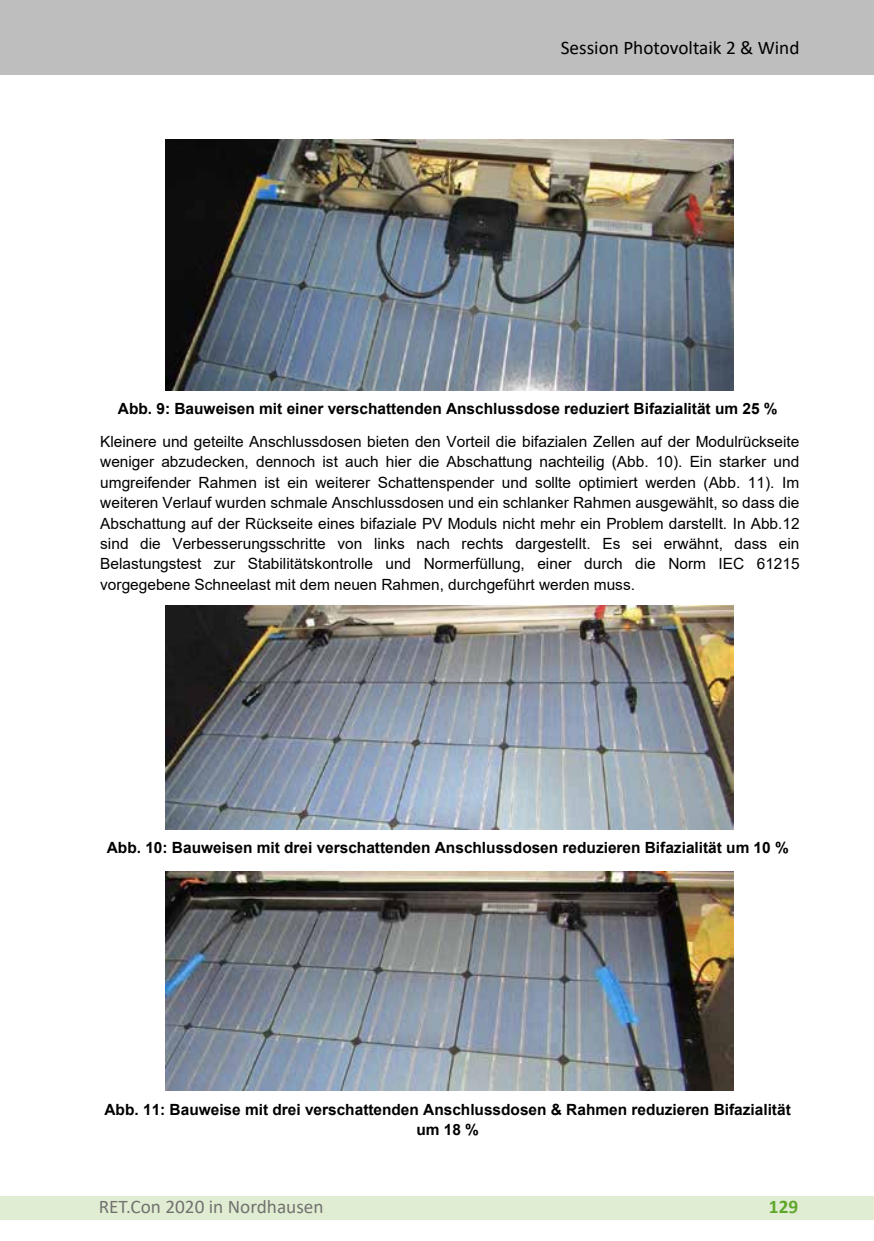
<style>
.page{position:relative;width:874px;height:1241px;background:#fff}
.page>*{position:absolute;margin:0;border:0;box-sizing:border-box;transform-origin:0 0}
.t1{font:19.25px "Calibri";color:#000}
.t2{font:19.25px "Calibri";color:#727271}
.t3{font:700 19.25px "Calibri";color:#5ea72b}
.t4{font:15.4px/20.3px "Arial";color:#000;text-align:justify}
.t5{font:700 15.4px/20.5px "Arial";color:#000;text-align:center}
</style>
<div class="page">
<div style="left:0;top:1196px;width:873px;height:23px;background:#e1edd2"></div>
<div style="left:0;top:0;width:873px;height:74px;background:#bebebe"></div>
<img style="left:165px;top:139px;width:568px;height:252px">
<img style="left:165px;top:606px;width:568px;height:223px">
<img style="left:165px;top:871px;width:568px;height:219px">
<p class="t1" style="left:560px;top:34px;width:240px">Session Photovoltaik 2 &amp; Wind</p>
<p class="t5" style="left:118px;top:399px;width:661px">Abb. 9: Bauweisen mit einer verschattenden Anschlussdose reduziert Bifazialität um 25 %</p>
<p class="t4" style="left:100px;top:431px;width:700px">Kleinere und geteilte Anschlussdosen bieten den Vorteil die bifazialen Zellen auf der Modulrückseite weniger abzudecken, dennoch ist auch hier die Abschattung nachteilig (Abb. 10). Ein starker und umgreifender Rahmen ist ein weiterer Schattenspender und sollte optimiert werden (Abb. 11). Im weiteren Verlauf wurden schmale Anschlussdosen und ein schlanker Rahmen ausgewählt, so dass die Abschattung auf der Rückseite eines bifaziale PV Moduls nicht mehr ein Problem darstellt. In Abb.12 sind die Verbesserungsschritte von links nach rechts dargestellt. Es sei erwähnt, dass ein Belastungstest zur Stabilitätskontrolle und Normerfüllung, einer durch die Norm IEC 61215 vorgegebene Schneelast mit dem neuen Rahmen, durchgeführt werden muss.</p>
<p class="t5" style="left:107px;top:837px;width:683px">Abb. 10: Bauweisen mit drei verschattenden Anschlussdosen reduzieren Bifazialität um 10 %</p>
<p class="t5" style="left:104px;top:1098px;width:687px">Abb. 11: Bauweise mit drei verschattenden Anschlussdosen &amp; Rahmen reduzieren Bifazialität um 18 %</p>
<p class="t2" style="left:99px;top:1193px;width:226px">RET.Con 2020 in Nordhausen</p>
<p class="t3" style="left:768px;top:1192px;width:31px">129</p>
</div>
